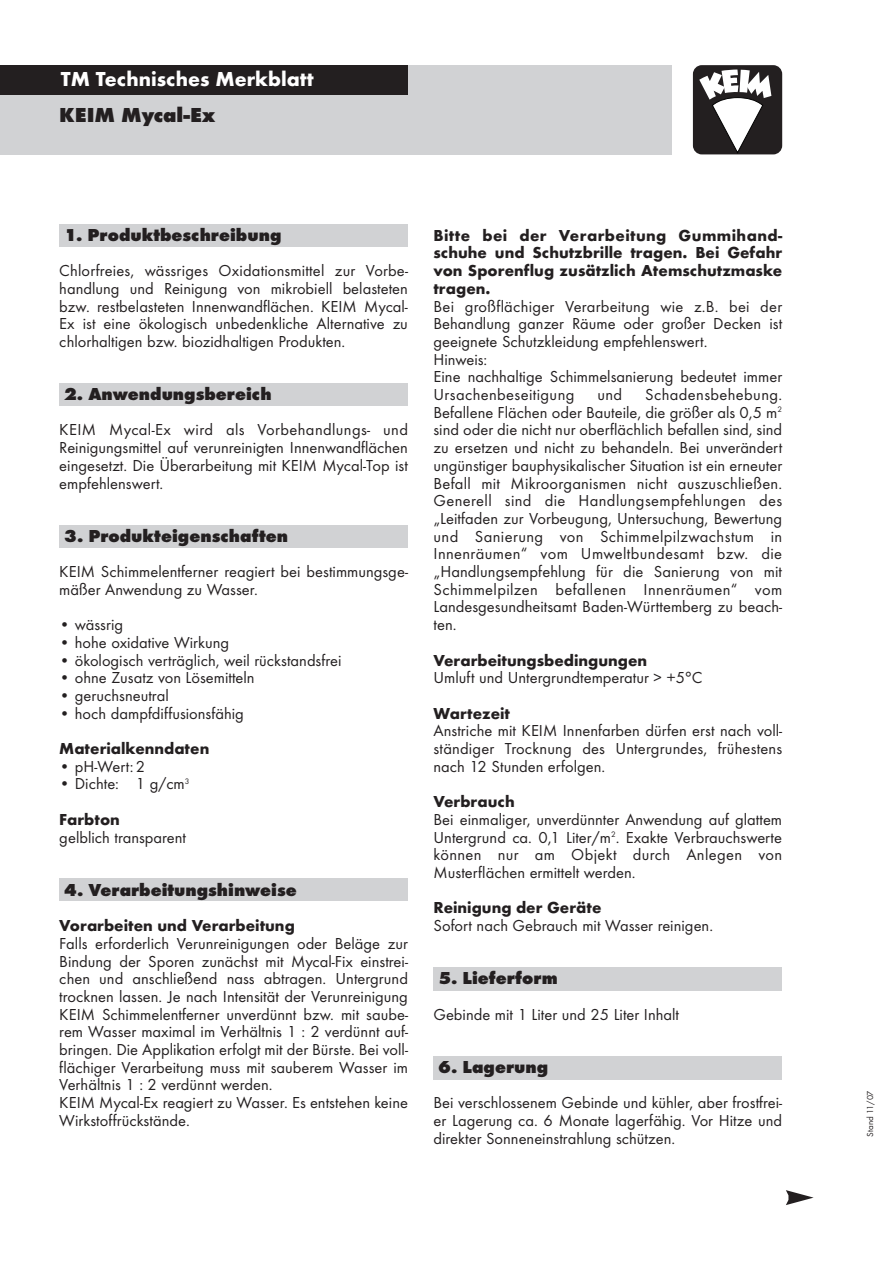
<style>
.page{position:relative;width:893px;height:1263px;background:#fff}
.page>*{position:absolute;margin:0;border:0;box-sizing:border-box;transform-origin:0 0}
.t1{font:700 21px "Futura T";color:#fff}
.t2{font:800 21px "Futura T";color:#231f20}
.t3{font:800 18px "Futura T";color:#231f20}
.t4{font:16.5px/17.7px "Futura T";color:#231f20;text-align:justify}
.t5{font:700 16.5px/17.7px "Futura T";color:#231f20;text-align:justify}
.t6{font:9px "Futura T";color:#231f20}
.s1{font-weight:700}
</style>
<div class="page">
<div style="left:0;top:65px;width:64px;height:89px;background:#d1d2d4"></div>
<div style="left:0;top:65px;width:64px;height:30px;background:#231f20"></div>
<div style="left:59px;top:65px;width:613px;height:89px;background:#d1d2d4"></div>
<div style="left:59px;top:65px;width:349px;height:30px;background:#231f20"></div>
<div style="left:693px;top:65px;width:89px;height:89px;background:#231f20;border-radius:9px"></div>
<svg style="left:699px;top:70px;width:72px;height:83px"></svg>
<div style="left:59px;top:224px;width:349px;height:23px;background:#d1d2d4"></div>
<div style="left:59px;top:383px;width:349px;height:23px;background:#d1d2d4"></div>
<div style="left:59px;top:525px;width:349px;height:23px;background:#d1d2d4"></div>
<div style="left:59px;top:878px;width:349px;height:23px;background:#d1d2d4"></div>
<div style="left:433px;top:967px;width:349px;height:24px;background:#d1d2d4"></div>
<div style="left:433px;top:1056px;width:349px;height:23px;background:#d1d2d4"></div>
<svg style="left:786px;top:1190px;width:28px;height:15px"></svg>
<p class="t1" style="left:61px;top:71px;width:254px">TM Technisches Merkblatt</p>
<p class="t2" style="left:59px;top:106px;width:158px">KEIM Mycal-Ex</p>
<p class="t3" style="left:64px;top:228px;width:219px">1. Produktbeschreibung</p>
<p class="t4" style="left:59px;top:263px;width:350px">Chlorfreies, wässriges Oxidationsmittel zur Vorbe&shy;handlung und Reinigung von mikrobiell belasteten bzw. restbelasteten Innenwandflächen. KEIM Mycal-Ex ist eine ökologisch unbedenkliche Alternative zu chlorhaltigen bzw. biozidhaltigen Produkten.</p>
<p class="t3" style="left:64px;top:387px;width:209px">2. Anwendungsbereich</p>
<p class="t4" style="left:59px;top:423px;width:350px">KEIM Mycal-Ex wird als Vorbehandlungs- und Reinigungsmittel auf verunreinigten Innenwandflächen eingesetzt. Die Überarbeitung mit KEIM Mycal-Top ist empfehlenswert.</p>
<p class="t3" style="left:64px;top:529px;width:225px">3. Produkteigenschaften</p>
<p class="t4" style="left:59px;top:564px;width:350px">KEIM Schimmelentferner reagiert bei bestimmungsge&shy;mäßer Anwendung zu Wasser.</p>
<p class="t4" style="left:59px;top:617px;width:65px">• wässrig</p>
<p class="t4" style="left:59px;top:635px;width:171px">• hohe oxidative Wirkung</p>
<p class="t4" style="left:59px;top:653px;width:284px">• ökologisch verträglich, weil rückstandsfrei</p>
<p class="t4" style="left:59px;top:670px;width:197px">• ohne Zusatz von Lösemitteln</p>
<p class="t4" style="left:59px;top:688px;width:111px">• geruchsneutral</p>
<p class="t4" style="left:59px;top:706px;width:186px">• hoch dampfdiffusionsfähig</p>
<p class="t5" style="left:59px;top:741px;width:152px">Materialkenndaten</p>
<p class="t4" style="left:59px;top:759px;width:87px">• pH-Wert: 2</p>
<p class="t4" style="left:59px;top:768px;width:132px;line-height:35.4px">• Dichte: 1 g/cm<sup>3<br></sup><span class="s1">Farbton</span></p>
<p class="t4" style="left:59px;top:830px;width:128px">gelblich transparent</p>
<p class="t3" style="left:64px;top:883px;width:234px">4. Verarbeitungshinweise</p>
<p class="t5" style="left:59px;top:918px;width:237px">Vorarbeiten und Verarbeitung</p>
<p class="t4" style="left:59px;top:936px;width:350px;text-align:left">Falls erforderlich Verunreinigungen oder Beläge zur Bindung der Sporen zunächst mit Mycal-Fix einstrei&shy;chen und anschließend nass abtragen. Untergrund trocknen lassen. Je nach Intensität der Verunreinigung KEIM Schimmelentferner unverdünnt bzw. mit saube&shy;rem Wasser maximal im Verhältnis 1 : 2 verdünnt auf&shy;bringen. Die Applikation erfolgt mit der Bürste. Bei voll&shy;flächiger Verarbeitung muss mit sauberem Wasser im Verhältnis 1 : 2 verdünnt werden.<br>KEIM Mycal-Ex reagiert zu Wasser. Es entstehen keine Wirkstoffrückstände.</p>
<p class="t5" style="left:433px;top:228px;width:350px">Bitte bei der Verarbeitung Gummihand&shy;schuhe und Schutzbrille tragen. Bei Gefahr von Sporenflug zusätzlich Atemschutzmaske tragen.</p>
<p class="t4" style="left:433px;top:299px;width:350px;text-align:left">Bei großflächiger Verarbeitung wie z.B. bei der Behandlung ganzer Räume oder großer Decken ist geeignete Schutzkleidung empfehlenswert.<br>Hinweis:<br>Eine nachhaltige Schimmelsanierung bedeutet immer Ursachenbeseitigung</p>
<p class="t4" style="left:433px;top:387px;width:350px;text-indent:212px">Schadensbehebung.<br>Befallene Flächen oder Bauteile, die größer als 0,5 m<sup>2 </sup>sind oder die nicht nur oberflächlich befallen sind, sind zu ersetzen und nicht zu behandeln. Bei unverändert ungünstiger bauphysikalischer Situation ist ein erneuter Befall mit Mikroorganismen nicht auszuschließen.<br>Generell sind die Handlungsempfehlungen des „Leitfaden zur Vorbeugung, Untersuchung, Bewertung und Sanierung von Schimmelpilzwachstum in Innenräumen“ vom Umweltbundesamt bzw. die „Handlungsempfehlung für die Sanierung von mit Schimmelpilzen befallenen Innenräumen“ vom Landesgesundheitsamt Baden-Württemberg zu beach&shy;ten.</p>
<p class="t5" style="left:433px;top:653px;width:215px">Verarbeitungsbedingungen</p>
<p class="t4" style="left:433px;top:670px;width:270px">Umluft und Untergrundtemperatur &gt; +5°C</p>
<p class="t5" style="left:433px;top:706px;width:78px">Wartezeit</p>
<p class="t4" style="left:433px;top:723px;width:350px">Anstriche mit KEIM Innenfarben dürfen erst nach voll&shy;ständiger Trocknung des Untergrundes, frühestens nach 12 Stunden erfolgen.</p>
<p class="t5" style="left:433px;top:794px;width:83px">Verbrauch</p>
<p class="t4" style="left:433px;top:812px;width:350px">Bei einmaliger, unverdünnter Anwendung auf glattem Untergrund ca. 0,1 Liter/m<sup>2</sup>. Exakte Verbrauchswerte können nur am Objekt durch Anlegen von Musterflächen ermittelt werden.</p>
<p class="t5" style="left:433px;top:900px;width:169px">Reinigung der Geräte</p>
<p class="t4" style="left:433px;top:918px;width:281px">Sofort nach Gebrauch mit Wasser reinigen.</p>
<p class="t3" style="left:438px;top:971px;width:121px">5. Lieferform</p>
<p class="t4" style="left:433px;top:1007px;width:247px">Gebinde mit 1 Liter und 25 Liter Inhalt</p>
<p class="t4" style="left:597px;top:387px;width:26px">und</p>
<p class="t3" style="left:438px;top:1060px;width:111px">6. Lagerung</p>
<p class="t4" style="left:433px;top:1095px;width:350px">Bei verschlossenem Gebinde und kühler, aber frostfrei&shy;er Lagerung ca. 6 Monate lagerfähig. Vor Hitze und direkter Sonneneinstrahlung schützen.</p>
<p class="t6" style="left:867px;top:1136px;width:47px;rotate:-90deg">Stand 11/07</p>
</div>
